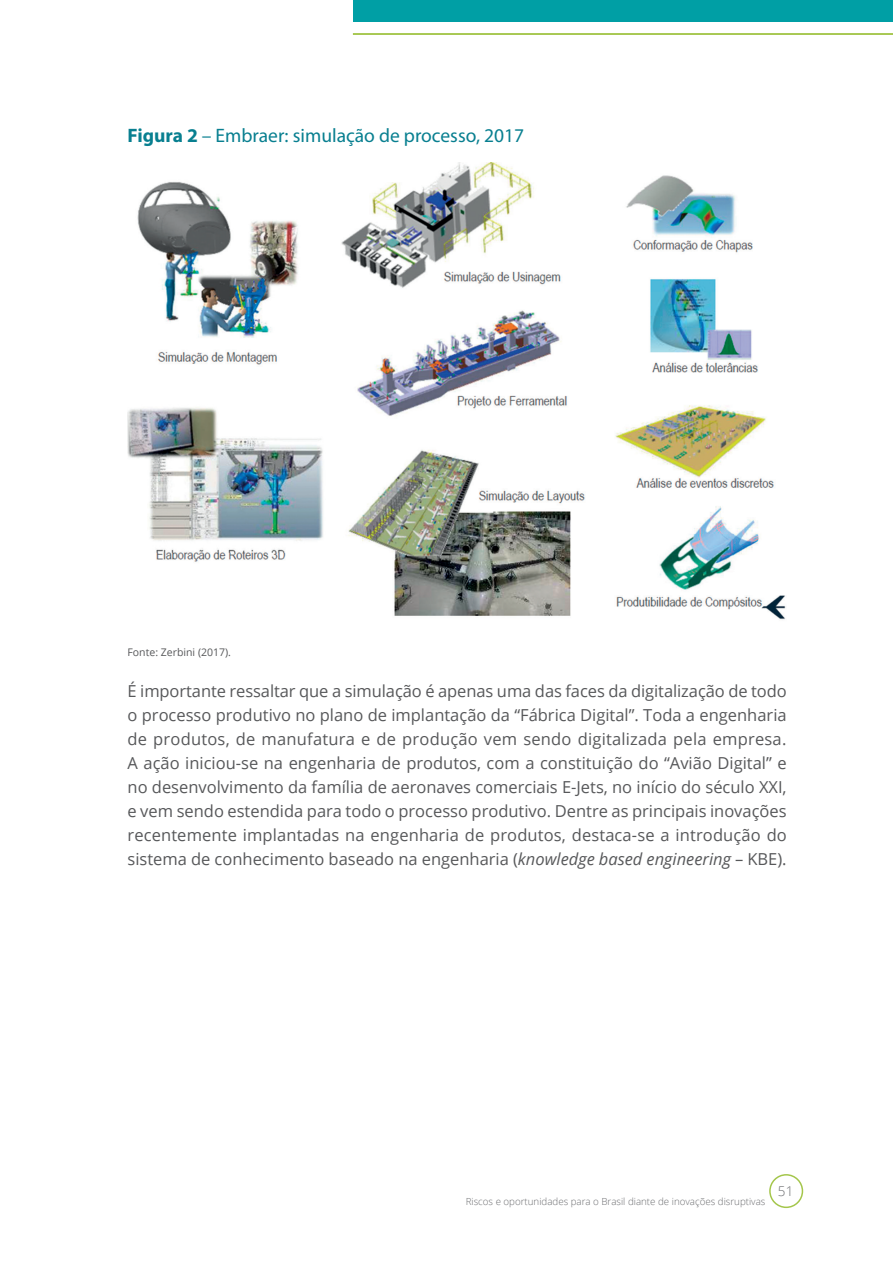
<style>
.page{position:relative;width:893px;height:1263px;background:#fff}
.page>*{position:absolute;margin:0;border:0;box-sizing:border-box;transform-origin:0 0}
.t1{font:19.5px "Myriad Pro";color:#087f90}
.t2{font:16.5px/24px "Open Sans";color:#57585a;text-align:justify}
.t3{font:300 13.5px "Open Sans";color:#6c6d70}
.t4{font:10.5px "Open Sans";color:#57585a}
.t5{font:300 9.75px "Open Sans";color:#6c6d70}
.s1{font-weight:700}
.s2{font-style:italic}
</style>
<div class="page">
<img style="left:128px;top:163px;width:658px;height:457px">
<div style="left:353px;top:0;width:540px;height:21px;background:#009fa5"></div>
<hr style="left:353px;top:33px;width:540px;height:2px;background:#a4c64b">
<div style="left:769px;top:1174px;width:34px;height:34px;border:2px solid #a4c64b;border-radius:50%"></div>
<p class="t1" style="left:128px;top:124px;width:398px"><span class="s1">Figura 2</span> – Embraer: simulação de processo, 2017</p>
<p class="t4" style="left:128px;top:645px;width:105px">Fonte: Zerbini (2017).</p>
<p class="t2" style="left:128px;top:679px;width:661px">É importante ressaltar que a simulação é apenas uma das faces da digitalização de todo o processo produtivo no plano de implantação da “Fábrica Digital”. Toda a engenharia de produtos, de manufatura e de produção vem sendo digitalizada pela empresa.<br>A ação iniciou-se na engenharia de produtos, com a constituição do “Avião Digital” e no desenvolvimento da família de aeronaves comerciais E-Jets, no início do século XXI, e vem sendo estendida para todo o processo produtivo. Dentre as principais inovações recentemente implantadas na engenharia de produtos, destaca-se a introdução do sistema de conhecimento baseado na engenharia (<span class="s2">knowledge based engineering</span> – KBE).</p>
<p class="t5" style="left:466px;top:1195px;width:301px">Riscos e oportunidades para o Brasil diante de inovações disruptivas</p>
<p class="t3" style="left:778px;top:1182px;width:17px">51</p>
</div>
